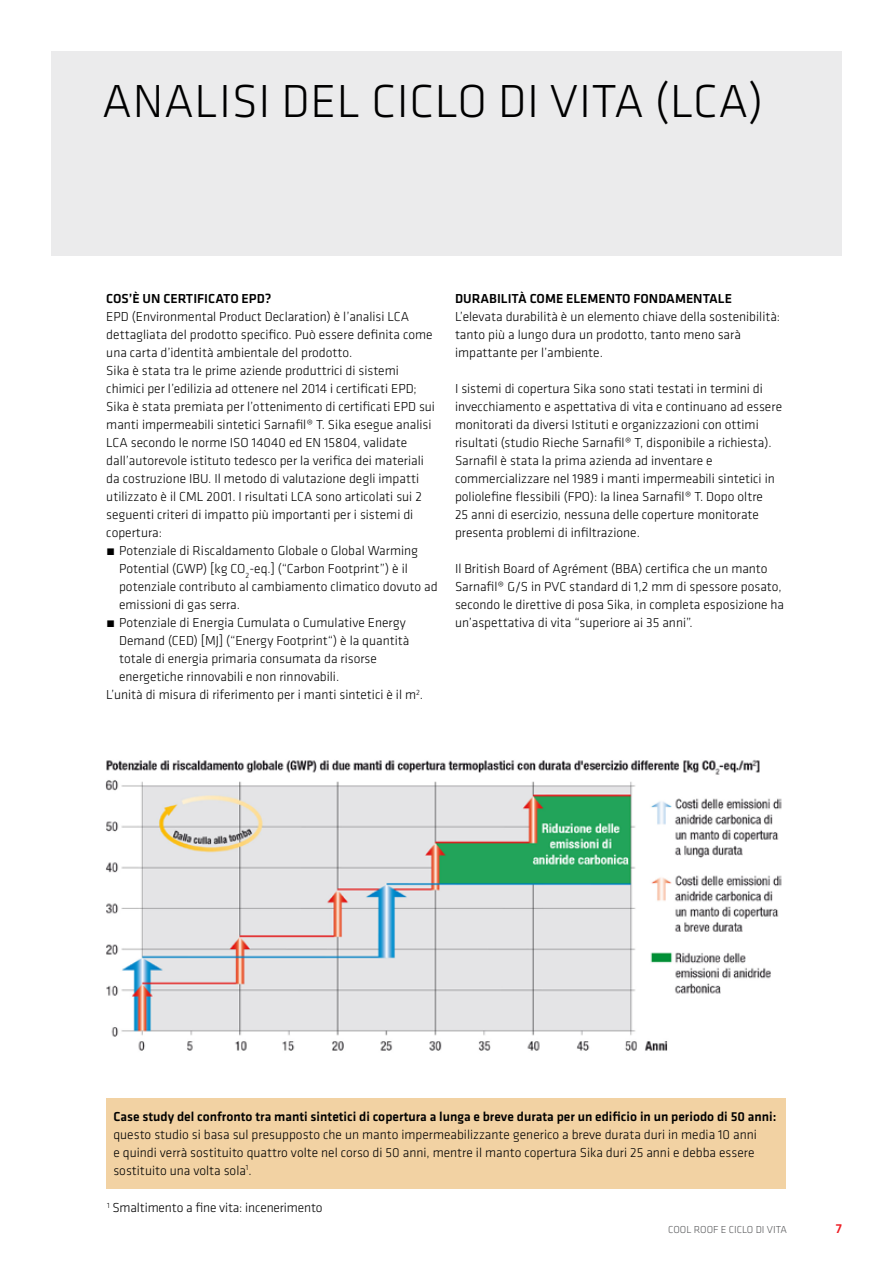
<style>
.page{position:relative;width:893px;height:1263px;background:#fff}
.page>*{position:absolute;margin:0;border:0;box-sizing:border-box;transform-origin:0 0}
.t1{font:300 48px "Klavika";letter-spacing:.015em;color:#000}
.t2{font:300 13.5px/18px "Klavika";color:#000}
.t3{font:500 13.5px "Klavika";color:#000}
.t4{font:500 13.5px "Klavika";color:#ed1d24}
.t5{font:300 10.5px "Klavika";color:#58595b}
</style>
<div class="page">
<div style="left:51px;top:51px;width:791px;height:204px;background:#e6e7e8"></div>
<img style="left:105px;top:759px;width:677px;height:292px">
<div style="left:107px;top:1098px;width:679px;height:91px;background:#f2d2a3"></div>
<h1 class="t1" style="left:102px;top:72px;width:662px">ANALISI DEL CICLO DI VITA (LCA)</h1>
<p class="t3" style="left:106px;top:289px;width:167px">COS’È UN CERTIFICATO EPD?</p>
<p class="t2" style="left:106px;top:307px;width:304px">EPD (Environmental Product Declaration) è l’analisi LCA</p>
<p class="t2" style="left:106px;top:325px;width:328px">dettagliata del prodotto specifico. Può essere definita come</p>
<p class="t2" style="left:106px;top:343px;width:248px">una carta d’identità ambientale del prodotto.</p>
<p class="t2" style="left:106px;top:361px;width:294px">Sika è stata tra le prime aziende produttrici di sistemi</p>
<p class="t2" style="left:106px;top:379px;width:312px">chimici per l’edilizia ad ottenere nel 2014 i certificati EPD;</p>
<p class="t2" style="left:106px;top:397px;width:330px">Sika è stata premiata per l’ottenimento di certificati EPD sui</p>
<p class="t2" style="left:106px;top:415px;width:327px">manti impermeabili sintetici Sarnafil® T. Sika esegue analisi</p>
<p class="t2" style="left:106px;top:433px;width:302px">LCA secondo le norme ISO 14040 ed EN 15804, validate</p>
<p class="t2" style="left:106px;top:451px;width:319px">dall’autorevole istituto tedesco per la verifica dei materiali</p>
<p class="t2" style="left:106px;top:469px;width:314px">da costruzione IBU. Il metodo di valutazione degli impatti</p>
<p class="t2" style="left:106px;top:487px;width:317px">utilizzato è il CML 2001. I risultati LCA sono articolati sui 2</p>
<p class="t2" style="left:106px;top:505px;width:309px">seguenti criteri di impatto più importanti per i sistemi di</p>
<p class="t2" style="left:106px;top:523px;width:57px">copertura:</p>
<p class="t2" style="left:106px;top:541px;width:313px">́ Potenziale di Riscaldamento Globale o Global Warming</p>
<p class="t2" style="left:119px;top:559px;width:290px">Potential (GWP) [kg CO<sub>2</sub>-eq.] (“Carbon Footprint”) è il</p>
<p class="t2" style="left:119px;top:577px;width:320px">potenziale contributo al cambiamento climatico dovuto ad</p>
<p class="t2" style="left:119px;top:595px;width:122px">emissioni di gas serra.</p>
<p class="t2" style="left:106px;top:613px;width:301px">́ Potenziale di Energia Cumulata o Cumulative Energy</p>
<p class="t2" style="left:119px;top:631px;width:292px">Demand (CED) [MJ] (“Energy Footprint“) è la quantità</p>
<p class="t2" style="left:119px;top:649px;width:259px">totale di energia primaria consumata da risorse</p>
<p class="t2" style="left:119px;top:667px;width:222px">energetiche rinnovabili e non rinnovabili.</p>
<p class="t2" style="left:106px;top:685px;width:318px">L’unità di misura di riferimento per i manti sintetici è il m<sup>2</sup>.</p>
<p class="t3" style="left:455px;top:289px;width:279px">DURABILITÀ COME ELEMENTO FONDAMENTALE</p>
<p class="t2" style="left:455px;top:307px;width:327px">L’elevata durabilità è un elemento chiave della sostenibilità: tanto più a lungo dura un prodotto, tanto meno sarà impattante per l’ambiente.</p>
<p class="t2" style="left:455px;top:379px;width:329px">I sistemi di copertura Sika sono stati testati in termini di invecchiamento e aspettativa di vita e continuano ad essere monitorati da diversi Istituti e organizzazioni con ottimi risultati (studio Rieche Sarnafil® T, disponibile a richiesta).<br>Sarnafil è stata la prima azienda ad inventare e commercializzare nel 1989 i manti impermeabili sintetici in poliolefine flessibili (FPO): la linea Sarnafil® T. Dopo oltre<br>25 anni di esercizio, nessuna delle coperture monitorate presenta problemi di infiltrazione.</p>
<p class="t2" style="left:455px;top:559px;width:331px">Il British Board of Agrément (BBA) certifica che un manto Sarnafil® G/S in PVC standard di 1,2 mm di spessore posato, secondo le direttive di posa Sika, in completa esposizione ha un’aspettativa di vita “superiore ai 35 anni”.</p>
<p class="t3" style="left:113px;top:1107px;width:664px">Case study del confronto tra manti sintetici di copertura a lunga e breve durata per un edificio in un periodo di 50 anni:</p>
<p class="t2" style="left:113px;top:1125px;width:645px">questo studio si basa sul presupposto che un manto impermeabilizzante generico a breve durata duri in media 10 anni e quindi verrà sostituito quattro volte nel corso di 50 anni, mentre il manto copertura Sika duri 25 anni e debba essere sostituito una volta sola<sup>1</sup>.</p>
<p class="t2" style="left:107px;top:1198px;width:217px"><sup>1</sup> Smaltimento a fine vita: incenerimento</p>
<p class="t5" style="left:668px;top:1223px;width:120px">COOL ROOF E CICLO DI VITA</p>
<p class="t4" style="left:836px;top:1219px;width:8px">7</p>
</div>
